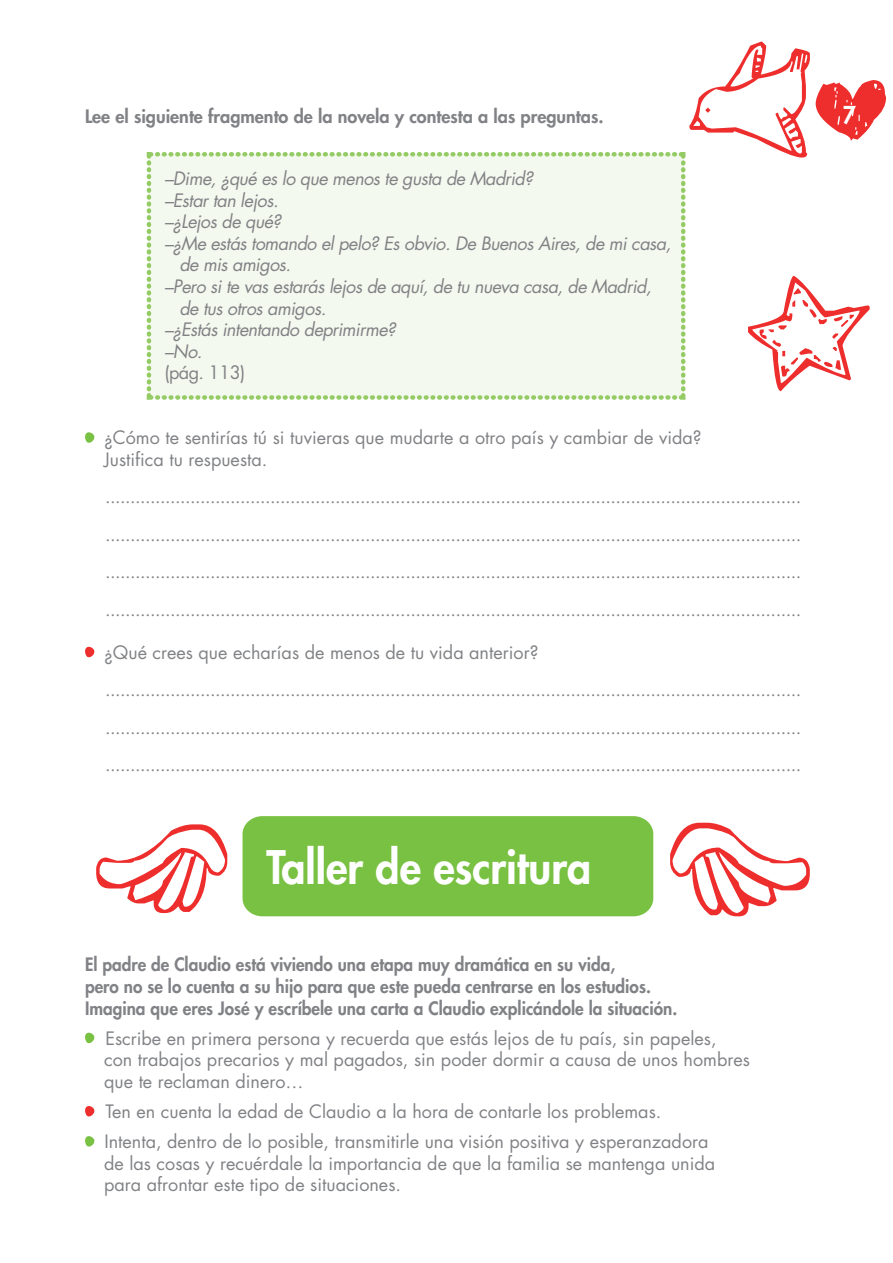
<style>
.page{position:relative;width:893px;height:1263px;background:#fff}
.page>*{position:absolute;margin:0;border:0;box-sizing:border-box;transform-origin:0 0}
.t1{font:800 45px "Futura Std";color:#fff;scale:.95 1}
.t2{font:800 24px "Futura Std";color:#fff;scale:.95 1}
.t3{font:18px/37.5px "Futura Std";color:#808285}
.t4{font:italic 18px "Futura Std";letter-spacing:-.03em;color:#808285}
.t5{font:800 18px/21.6px "Futura Std";color:#808285;scale:.95 1}
.t6{font:800 18px "Futura Std";color:#808285}
</style>
<div class="page">
<svg style="left:85px;top:432px;width:10px;height:11px"></svg>
<svg style="left:85px;top:646px;width:10px;height:12px"></svg>
<svg style="left:85px;top:1032px;width:10px;height:12px"></svg>
<svg style="left:85px;top:1106px;width:10px;height:11px"></svg>
<svg style="left:85px;top:1136px;width:10px;height:11px"></svg>
<div style="left:243px;top:816px;width:410px;height:100px;background:#79c142"></div>
<svg style="left:96px;top:824px;width:131px;height:89px"></svg>
<svg style="left:670px;top:823px;width:140px;height:93px"></svg>
<svg style="left:147px;top:42px;width:739px;height:358px"></svg>
<p class="t6" style="left:85px;top:105px;width:520px">Lee el siguiente fragmento de la novela y contesta a las preguntas.</p>
<h2 class="t2" style="left:843px;top:100px;width:15px">7</h2>
<p class="t4" style="left:164px;top:167px;width:370px">–Dime, ¿qué es lo que menos te gusta de Madrid?</p>
<p class="t4" style="left:164px;top:188px;width:116px">–Estar tan lejos.</p>
<p class="t4" style="left:164px;top:210px;width:118px">–¿Lejos de qué?</p>
<p class="t4" style="left:164px;top:232px;width:508px">–¿Me estás tomando el pelo? Es obvio. De Buenos Aires, de mi casa,</p>
<p class="t4" style="left:179px;top:253px;width:113px">de mis amigos.</p>
<p class="t4" style="left:164px;top:275px;width:489px">–Pero si te vas estarás lejos de aquí, de tu nueva casa, de Madrid,</p>
<p class="t4" style="left:179px;top:296px;width:148px">de tus otros amigos.</p>
<p class="t4" style="left:164px;top:318px;width:233px">–¿Estás intentando deprimirme?</p>
<p class="t4" style="left:164px;top:340px;width:40px">–No.</p>
<p class="t3" style="left:164px;top:354px;width:83px">(pág. 113)</p>
<p class="t3" style="left:104px;top:427px;width:599px;line-height:21.6px">¿Cómo te sentirías tú si tuvieras que mudarte a otro país y cambiar de vida?<br>Justifica tu respuesta.</p>
<p class="t3" style="left:105px;top:478px;width:698px;text-align:justify">........................................................................................................................................... ........................................................................................................................................... ........................................................................................................................................... ...........................................................................................................................................</p>
<p class="t3" style="left:104px;top:634px;width:698px">¿Qué crees que echarías de menos de tu vida anterior? ........................................................................................................................................... ........................................................................................................................................... ...........................................................................................................................................</p>
<h1 class="t1" style="left:266px;top:839px;width:343px">Taller de escritura</h1>
<p class="t5" style="left:85px;top:954px;width:625px">El padre de Claudio está viviendo una etapa muy dramática en su vida,<br>pero no se lo cuenta a su hijo para que este pueda centrarse en los estudios.<br>Imagina que eres José y escríbele una carta a Claudio explicándole la situación.</p>
<p class="t3" style="left:104px;top:1027px;width:647px;line-height:21.6px">Escribe en primera persona y recuerda que estás lejos de tu país, sin papeles,<br>con trabajos precarios y mal pagados, sin poder dormir a causa de unos hombres que te reclaman dinero…</p>
<p class="t3" style="left:104px;top:1096px;width:606px;line-height:30.2px">Ten en cuenta la edad de Claudio a la hora de contarle los problemas.<br>Intenta, dentro de lo posible, transmitirle una visión positiva y esperanzadora</p>
<p class="t3" style="left:104px;top:1152px;width:612px;line-height:21.6px">de las cosas y recuérdale la importancia de que la familia se mantenga unida para afrontar este tipo de situaciones.</p>
</div>
